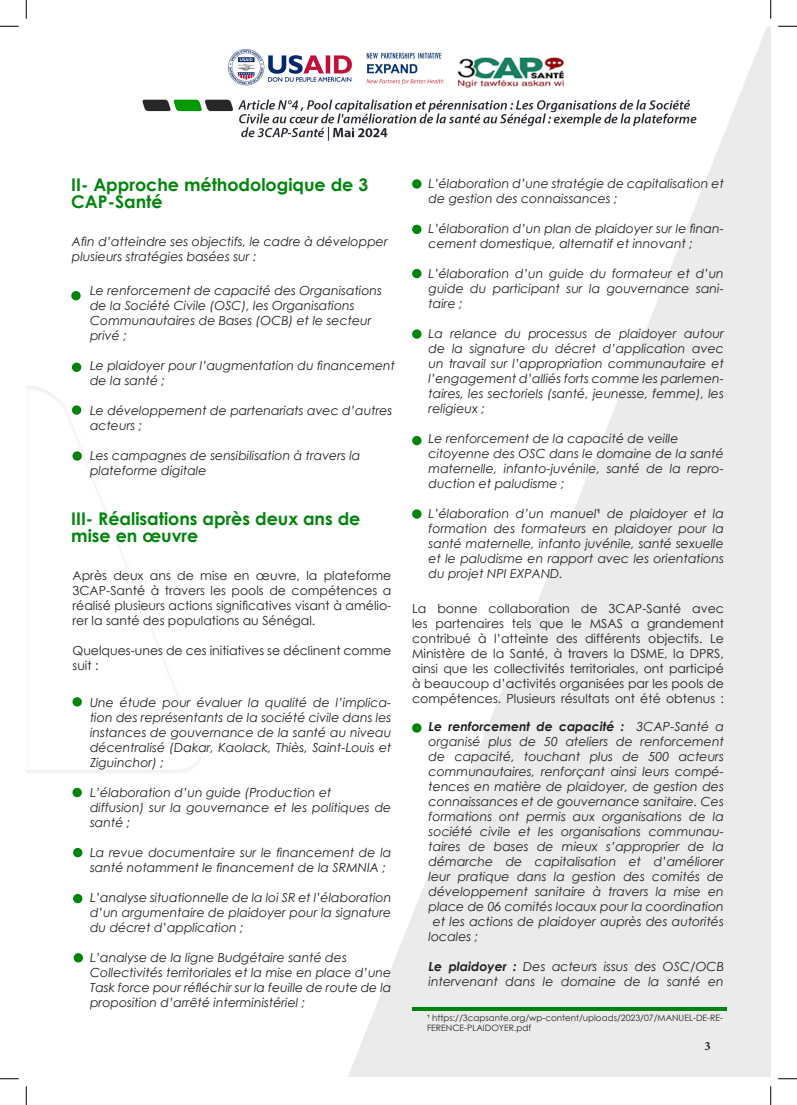
<style>
.page{position:relative;width:797px;height:1105px;background:#fff}
.page>*{position:absolute;margin:0;border:0;box-sizing:border-box;transform-origin:0 0}
.t1{font:700 17.5px/17.5px "Century Gothic";color:#00840c}
.t2{font:italic 12.5px/15px "Century Gothic";color:#231f20}
.t3{font:12.5px/15px "Century Gothic";color:#231f20;text-align:justify}
.t4{font:700 12.5px "Minion Pro";color:#231f20}
.t5{font:8.75px/10px "Century Gothic";color:#231f20}
.s1{font-family:"Arial";font-style:normal}
.s2{font-weight:700}
.s3{font-family:"Arial"}
</style>
<div class="page">
<img style="left:26px;top:26px;width:744px;height:1051px">
<div style="left:71px;top:291px;width:10px;height:9px;background:#00840c;border-radius:50%"></div>
<div style="left:72px;top:363px;width:9px;height:9px;background:#00840c;border-radius:50%"></div>
<div style="left:72px;top:405px;width:9px;height:10px;background:#00840c;border-radius:50%"></div>
<div style="left:72px;top:451px;width:10px;height:10px;background:#00840c;border-radius:50%"></div>
<div style="left:72px;top:697px;width:10px;height:9px;background:#00840c;border-radius:50%"></div>
<div style="left:72px;top:788px;width:10px;height:9px;background:#00840c;border-radius:50%"></div>
<div style="left:73px;top:848px;width:9px;height:9px;background:#00840c;border-radius:50%"></div>
<div style="left:73px;top:894px;width:9px;height:9px;background:#00840c;border-radius:50%"></div>
<div style="left:74px;top:953px;width:9px;height:9px;background:#00840c;border-radius:50%"></div>
<div style="left:412px;top:179px;width:9px;height:10px;background:#00840c;border-radius:50%"></div>
<div style="left:412px;top:225px;width:9px;height:9px;background:#00840c;border-radius:50%"></div>
<div style="left:412px;top:269px;width:9px;height:9px;background:#00840c;border-radius:50%"></div>
<div style="left:412px;top:329px;width:9px;height:10px;background:#00840c;border-radius:50%"></div>
<div style="left:412px;top:436px;width:9px;height:9px;background:#00840c;border-radius:50%"></div>
<div style="left:412px;top:509px;width:9px;height:10px;background:#00840c;border-radius:50%"></div>
<div style="left:412px;top:723px;width:9px;height:10px;background:#00840c;border-radius:50%"></div>
<hr style="left:412px;top:1007px;width:314px;height:3px;background:#00840c">
<svg style="left:0;top:25px;width:19px;height:2px"></svg>
<svg style="left:778px;top:25px;width:19px;height:2px"></svg>
<svg style="left:0;top:1078px;width:19px;height:1px"></svg>
<svg style="left:778px;top:1078px;width:19px;height:1px"></svg>
<svg style="left:25px;top:0;width:2px;height:19px"></svg>
<svg style="left:25px;top:1086px;width:2px;height:19px"></svg>
<svg style="left:770px;top:0;width:1px;height:19px"></svg>
<svg style="left:770px;top:1086px;width:1px;height:19px"></svg>
<p class="t1" style="left:71px;top:175px;width:298px">II- Approche méthodologique de 3<br>CAP-Santé</p>
<p class="t2" style="left:72px;top:233px;width:317px">Afin d’atteindre ses objectifs, le cadre à développer plusieurs stratégies basées sur :</p>
<p class="t2" style="left:90px;top:282px;width:293px">Le renforcement de capacité des Organisations de la Société Civile (OSC), les Organisations</p>
<p class="t2" style="left:90px;top:312px;width:283px">Communautaires de Bases (OCB) et le secteur privé ;</p>
<p class="t2" style="left:90px;top:357px;width:306px">Le plaidoyer pour l’augmentation du financement de la santé ;</p>
<p class="t2" style="left:90px;top:402px;width:304px">Le développement de partenariats avec d’autres acteurs ;</p>
<p class="t2" style="left:90px;top:447px;width:272px">Les campagnes de sensibilisation à travers la plateforme digitale</p>
<p class="t1" style="left:71px;top:509px;width:291px">III- Réalisations après deux ans de mise en œuvre</p>
<p class="t3" style="left:72px;top:567px;width:320px">Après deux ans de mise en œuvre, la plateforme 3CAP-Santé à travers les pools de compétences a réalisé plusieurs actions significatives visant à amélio&shy;rer la santé des populations au Sénégal.</p>
<p class="t3" style="left:72px;top:642px;width:320px">Quelques-unes de ces initiatives se déclinent comme suit :</p>
<p class="t2" style="left:90px;top:694px;width:303px">Une étude pour évaluer la qualité de l’implica&shy;tion des représentants de la société civile dans les</p>
<p class="t2" style="left:90px;top:724px;width:303px;text-align:justify">instances de gouvernance de la santé au niveau décentralisé (Dakar, Kaolack, Thiès, Saint-Louis et Ziguinchor) ;</p>
<p class="t2" style="left:90px;top:784px;width:243px">L’élaboration d’un guide (Production et</p>
<p class="t2" style="left:90px;top:799px;width:303px">diffusion) sur la gouvernance et les politiques de santé ;</p>
<p class="t2" style="left:90px;top:844px;width:303px">La revue documentaire sur le financement de la santé notamment le financement de la SRMNIA ;</p>
<p class="t2" style="left:90px;top:889px;width:303px;text-align:justify">L’analyse situationnelle de la loi SR et l’élaboration d’un argumentaire de plaidoyer pour la signature du décret d’application ;</p>
<p class="t2" style="left:90px;top:949px;width:258px">L’analyse de la ligne Budgétaire santé des</p>
<p class="t2" style="left:90px;top:964px;width:303px;text-align:justify">Collectivités territoriales et la mise en place d’une Task force pour réfléchir sur la feuille de route de la proposition d’arrêté interministériel ;</p>
<p class="t2" style="left:428px;top:176px;width:297px">L’élaboration d’une stratégie de capitalisation et de gestion des connaissances ;</p>
<p class="t2" style="left:428px;top:221px;width:297px">L’élaboration d’un plan de plaidoyer sur le finan&shy;cement domestique, alternatif et innovant ;</p>
<p class="t2" style="left:428px;top:266px;width:297px;text-align:justify">L’élaboration d’un guide du formateur et d’un guide du participant sur la gouvernance sani&shy;taire ;</p>
<p class="t2" style="left:428px;top:326px;width:297px;text-align:justify">La relance du processus de plaidoyer autour de la signature du décret d’application avec un travail sur l’appropriation communautaire et l’engagement d’alliés forts comme les parlemen&shy;taires, les sectoriels (santé, jeunesse, femme), les religieux ;</p>
<p class="t2" style="left:428px;top:431px;width:251px">Le renforcement de la capacité de veille</p>
<p class="t2" style="left:428px;top:446px;width:297px;text-align:justify">citoyenne des OSC dans le domaine de la santé maternelle, infanto-juvénile, santé de la repro&shy;duction et paludisme ;</p>
<p class="t2" style="left:428px;top:506px;width:297px;text-align:justify">L’élaboration d’un manuel<span class="s1">¹</span> de plaidoyer et la formation des formateurs en plaidoyer pour la santé maternelle, infanto juvénile, santé sexuelle et le paludisme en rapport avec les orientations du projet NPI EXPAND.</p>
<p class="t3" style="left:412px;top:601px;width:313px">La bonne collaboration de 3CAP-Santé avec les partenaires tels que le MSAS a grandement</p>
<p class="t3" style="left:412px;top:631px;width:313px">contribué à l’atteinte des différents objectifs. Le Ministère de la Santé, à travers la DSME, la DPRS, ainsi que les collectivités territoriales, ont participé à beaucoup d’activités organisées par les pools de compétences. Plusieurs résultats ont été obtenus :</p>
<p class="t2" style="left:428px;top:719px;width:297px;text-align:justify"><span class="s2">Le renforcement de capacité :</span> 3CAP-Santé a organisé plus de 50 ateliers de renforcement de capacité, touchant plus de 500 acteurs communautaires, renforçant ainsi leurs compé&shy;tences en matière de plaidoyer, de gestion des connaissances et de gouvernance sanitaire. Ces</p>
<p class="t2" style="left:428px;top:809px;width:297px">formations ont permis aux organisations de la</p>
<p class="t2" style="left:428px;top:824px;width:297px">société civile et les organisations communau&shy;taires de bases de mieux s’approprier de la</p>
<p class="t2" style="left:428px;top:854px;width:297px">démarche de capitalisation et d’améliorer leur pratique dans la gestion des comités de</p>
<p class="t2" style="left:428px;top:884px;width:297px">développement sanitaire à travers la mise en</p>
<p class="t2" style="left:428px;top:899px;width:297px">place de 06 comités locaux pour la coordination</p>
<p class="t2" style="left:428px;top:914px;width:297px;text-indent:4px">et les actions de plaidoyer auprès des autorités locales ;</p>
<p class="t2" style="left:428px;top:959px;width:297px"><span class="s2">Le plaidoyer :</span> Des acteurs issus des OSC/OCB</p>
<p class="t2" style="left:428px;top:974px;width:297px">intervenant dans le domaine de la santé en</p>
<p class="t5" style="left:427px;top:1013px;width:297px"><span class="s3">¹</span> https://3capsante.org/wp-content/uploads/2023/07/MANUEL-DE-RE-<br>FERENCE-PLAIDOYER.pdf</p>
<p class="t4" style="left:704px;top:1037px;width:8px">3</p>
</div>
